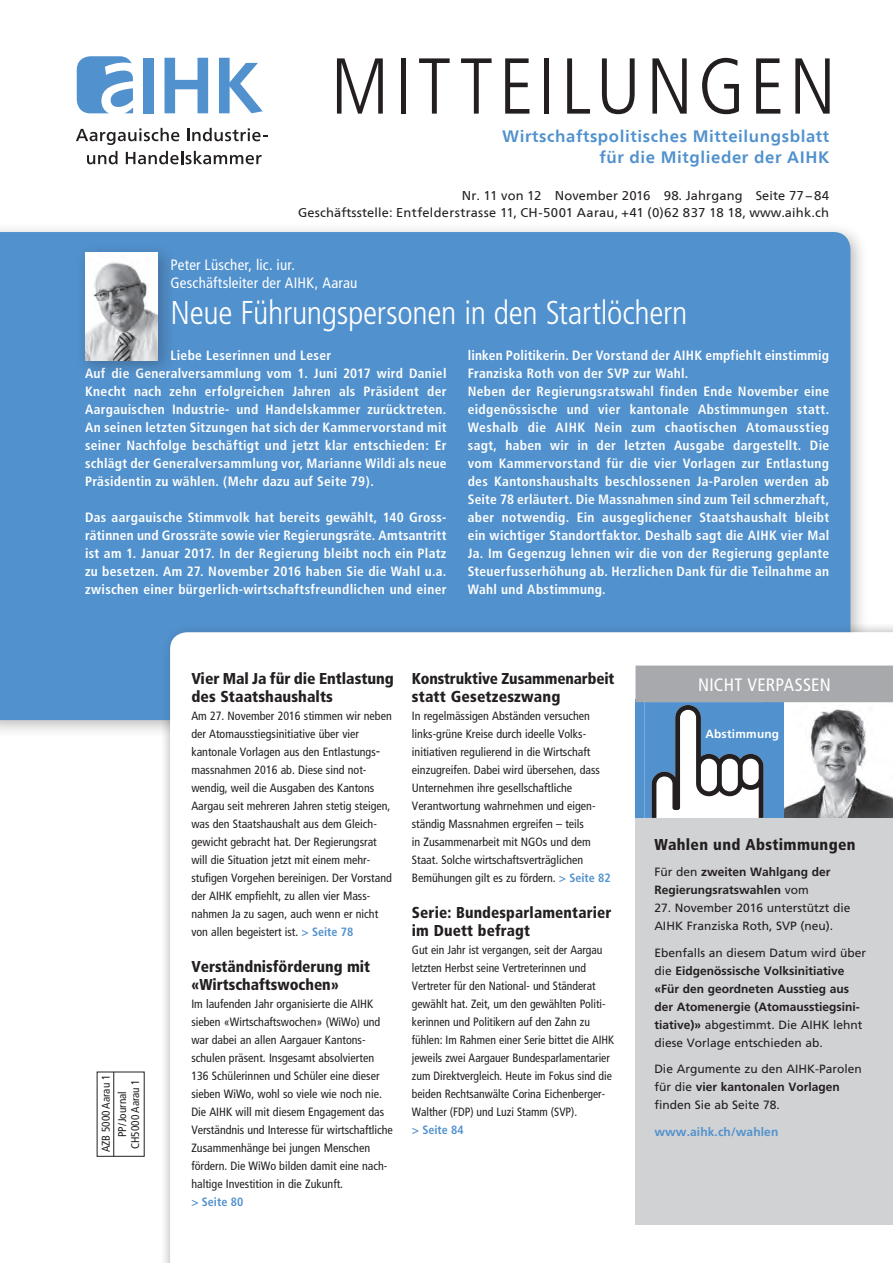
<style>
.page{position:relative;width:893px;height:1263px;background:#fff}
.page>*{position:absolute;margin:0;border:0;box-sizing:border-box;transform-origin:0 0}
.t1{font:300 condensed 79.05px "Frutiger LT";letter-spacing:.065em;color:#231f20}
.haupttitel{font:300 condensed 33px "Frutiger";letter-spacing:-.01em;color:#fff}
.haupttitel_grau{font:condensed 18px "Frutiger";letter-spacing:.015em;color:#fff}
.t2{font:700 16.5px/21px "Frutiger Neue LT Com";letter-spacing:.035em;color:#5191cd;text-align:right}
.zwischentitel_grau{font:900 condensed 15.75px/18px "Frutiger";letter-spacing:.01em;color:#231f20}
.teasertitel{font:900 condensed 15.75px "Frutiger";color:#231f20}
.autor{font:condensed 15px/18px "Frutiger";letter-spacing:.015em;color:#fff}
.editorial{font:700 condensed 13.5px/18px "Frutiger";letter-spacing:.02em;color:#fff;text-align:justify}
.t3{font:12.75px "Frutiger Neue LT Com";letter-spacing:.015em;color:#231f20}
.teaser{font:condensed 12px/18px "Frutiger";color:#231f20}
.zwischentitel_grau-2{font:condensed 12px/18px "Frutiger";color:#231f20}
.text_grau{font:700 12px/18px "Frutiger";color:#231f20}
.text_grau-2{font:12px/18px "Frutiger";color:#231f20}
.text_grau-3{font:700 12px "Frutiger";letter-spacing:.01em;color:#5191cd}
.zwischentitel_blau{font:700 11.85px "Frutiger";letter-spacing:.02em;color:#fff}
.t4{font:condensed 11.25px/16.4px "Frutiger";color:#231f20;text-align:center}
.s1{font-weight:700;color:#5191cd}
.s2{font-weight:400}
.s3{font-weight:700}
</style>
<div class="page">
<hr style="left:113px;top:1072px;width:1px;height:84px;background:#231f20">
<div style="left:0;top:222px;width:869px;height:516px;background:#231f20;opacity:.3"></div>
<div style="left:0;top:232px;width:850px;height:488px;background:#5191cd"></div>
<div style="left:160px;top:622px;width:733px;height:641px;background:#231f20;opacity:.3"></div>
<svg style="left:170px;top:632px;width:723px;height:631px"></svg>
<div style="left:636px;top:699px;width:257px;height:525px;background:#d1d2d4"></div>
<svg style="left:76px;top:128px;width:103px;height:17px"></svg>
<svg style="left:187px;top:128px;width:80px;height:13px"></svg>
<svg style="left:87px;top:151px;width:31px;height:13px"></svg>
<svg style="left:126px;top:151px;width:136px;height:13px"></svg>
<div style="left:143px;top:58px;width:11px;height:55px;background:#5191cd"></div>
<svg style="left:164px;top:58px;width:44px;height:55px"></svg>
<svg style="left:219px;top:58px;width:44px;height:55px"></svg>
<svg style="left:77px;top:56px;width:56px;height:57px"></svg>
<div style="left:636px;top:699px;width:159px;height:119px;background:#5191cd"></div>
<img style="left:784px;top:702px;width:109px;height:116px">
<div style="left:75px;top:242px;width:101px;height:137px;background:#231f20;opacity:.3"></div>
<img style="left:85px;top:254px;width:73px;height:106px">
<svg style="left:644px;top:702px;width:129px;height:116px"></svg>
<div style="left:636px;top:666px;width:257px;height:36px;background:#a8a9ad"></div>
<h1 class="t1" style="left:331px;top:41px;width:507px">MITTEILUNGEN</h1>
<p class="t2" style="left:502px;top:126px;width:329px">Wirtschaftspolitisches Mitteilungsblatt für die Mitglieder der AIHK</p>
<p class="t3" style="left:462px;top:187px;width:369px">Nr. 11 von 12 November 2016 98. Jahrgang Seite 77 – 84</p>
<p class="t3" style="left:298px;top:205px;width:533px">Geschäftsstelle: Entfelderstrasse 11, CH-5001 Aarau, +41 (0)62 837 18 18, www.aihk.ch</p>
<p class="autor" style="left:171px;top:256px;width:188px">Peter Lüscher, lic. iur.<br>Geschäftsleiter der AIHK, Aarau</p>
<p class="haupttitel" style="left:171px;top:294px;width:518px">Neue Führungspersonen in den Startlöchern</p>
<p class="editorial" style="left:171px;top:346px;width:162px">Liebe Leserinnen und Leser</p>
<p class="editorial" style="left:85px;top:364px;width:363px">Auf die Generalversammlung vom 1. Juni 2017 wird Daniel Knecht nach zehn erfolgreichen Jahren als Präsident der Aargauischen Industrie- und Handelskammer zurücktreten.<br>An seinen letzten Sitzungen hat sich der Kammervorstand mit seiner Nachfolge beschäftigt und jetzt klar entschieden: Er schlägt der Generalversammlung vor, Marianne Wildi als neue Präsidentin zu wählen. (Mehr dazu auf Seite 79).</p>
<p class="editorial" style="left:85px;top:508px;width:363px">Das aargauische Stimmvolk hat bereits gewählt, 140 Gross&shy;rätinnen und Grossräte sowie vier Regierungsräte. Amtsantritt ist am 1. Januar 2017. In der Regierung bleibt noch ein Platz zu besetzen. Am 27. November 2016 haben Sie die Wahl u.a. zwischen einer bürgerlich-wirtschaftsfreundlichen und einer</p>
<p class="editorial" style="left:468px;top:346px;width:363px">linken Politikerin. Der Vorstand der AIHK empfiehlt einstimmig<br>Franziska Roth von der SVP zur Wahl.</p>
<p class="editorial" style="left:468px;top:382px;width:363px">Neben der Regierungsratswahl finden Ende November eine eidgenössische und vier kantonale Abstimmungen statt.<br>Weshalb die AIHK Nein zum chaotischen Atomausstieg sagt, haben wir in der letzten Ausgabe dargestellt. Die vom Kammervorstand für die vier Vorlagen zur Entlastung des Kantonshaushalts beschlossenen Ja-Parolen werden ab Seite 78 erläutert. Die Massnahmen sind zum Teil schmerzhaft, aber notwendig. Ein ausgeglichener Staatshaushalt bleibt ein wichtiger Standortfaktor. Deshalb sagt die AIHK vier Mal Ja. Im Gegenzug lehnen wir die von der Regierung geplante Steuerfusserhöhung ab. Herzlichen Dank für die Teilnahme an Wahl und Abstimmung.</p>
<p class="t4" style="left:98px;top:1152px;width:79px;rotate:-90deg">AZB 5000 Aarau 1<br>PP/Journal</p>
<p class="t4" style="left:127px;top:1149px;width:71px;rotate:-90deg">CH5000 Aarau 1</p>
<p class="teasertitel" style="left:191px;top:669px;width:204px">Vier Mal Ja für die Entlastung</p>
<p class="teasertitel" style="left:191px;top:687px;width:143px">des Staatshaushalts</p>
<p class="teaser" style="left:191px;top:707px;width:202px">Am 27. November 2016 stimmen wir neben der Atomausstiegsinitiative über vier kantonale Vorlagen aus den Entlastungs&shy;massnahmen 2016 ab. Diese sind not&shy;wendig, weil die Ausgaben des Kantons Aargau seit mehreren Jahren stetig steigen, was den Staatshaushalt aus dem Gleich&shy;gewicht gebracht hat. Der Regierungsrat will die Situation jetzt mit einem mehr&shy;stufigen Vorgehen bereinigen. Der Vorstand der AIHK empfiehlt, zu allen vier Mass&shy;nahmen Ja zu sagen, auch wenn er nicht von allen begeistert ist. <span class="s1">&gt; Seite 78</span></p>
<p class="zwischentitel_grau" style="left:191px;top:957px;width:180px">Verständnisförderung mit «Wirtschaftswochen»</p>
<p class="zwischentitel_grau-2" style="left:191px;top:995px;width:203px">Im laufenden Jahr organisierte die AIHK sieben «Wirtschaftswochen» (WiWo) und war dabei an allen Aargauer Kantons&shy;schulen präsent. Insgesamt absolvierten 136 Schülerinnen und Schüler eine dieser sieben WiWo, wohl so viele wie noch nie.<br>Die AIHK will mit diesem Engagement das Verständnis und Interesse für wirtschaftliche Zusammenhänge bei jungen Menschen fördern. Die WiWo bilden damit eine nach&shy;haltige Investition in die Zukunft.<br><span class="s1">&gt; Seite 80</span></p>
<p class="teasertitel" style="left:412px;top:669px;width:204px">Konstruktive Zusammenarbeit</p>
<p class="teasertitel" style="left:412px;top:687px;width:150px">statt Gesetzeszwang</p>
<p class="teaser" style="left:412px;top:707px;width:200px">In regelmässigen Abständen versuchen links-grüne Kreise durch ideelle Volks&shy;initiativen regulierend in die Wirtschaft einzugreifen. Dabei wird übersehen, dass Unternehmen ihre gesellschaftliche Verantwortung wahrnehmen und eigen&shy;ständig Massnahmen ergreifen – teils<br>in Zusammenarbeit mit NGOs und dem Staat. Solche wirtschaftsverträglichen Bemühungen gilt es zu fördern. <span class="s1">&gt; Seite 82</span></p>
<p class="zwischentitel_grau" style="left:412px;top:903px;width:201px">Serie: Bundesparlamentarier im Duett befragt</p>
<p class="teaser" style="left:412px;top:941px;width:204px">Gut ein Jahr ist vergangen, seit der Aargau letzten Herbst seine Vertreterinnen und Vertreter für den National- und Ständerat gewählt hat. Zeit, um den gewählten Politi&shy;kerinnen und Politikern auf den Zahn zu fühlen: Im Rahmen einer Serie bittet die AIHK jeweils zwei Aargauer Bundesparlamentarier zum Direktvergleich. Heute im Fokus sind die beiden Rechtsanwälte Corina Eichenberger-Walther (FDP) und Luzi Stamm (SVP).<br><span class="s1">&gt; Seite 84</span></p>
<p class="haupttitel_grau" style="left:698px;top:674px;width:134px">NICHT VERPASSEN</p>
<p class="zwischentitel_blau" style="left:705px;top:727px;width:75px">Abstimmung</p>
<p class="zwischentitel_grau" style="left:654px;top:835px;width:203px">Wahlen und Abstimmungen</p>
<p class="text_grau" style="left:654px;top:863px;width:178px"><span class="s2">Für den</span> zweiten Wahlgang der<br>Regierungsratswahlen <span class="s2">vom</span></p>
<p class="text_grau-2" style="left:654px;top:899px;width:198px">27. November 2016 unterstützt die<br>AIHK Franziska Roth, SVP (neu).</p>
<p class="text_grau" style="left:654px;top:943px;width:213px"><span class="s2">Ebenfalls an diesem Datum wird über die</span> Eidgenössische Volksinitiative «Für den geordneten Ausstieg aus der Atomenergie (Atomausstiegsini&shy;tiative)» <span class="s2">abgestimmt. Die AIHK lehnt diese Vorlage entschieden ab.</span></p>
<p class="text_grau-2" style="left:654px;top:1060px;width:209px">Die Argumente zu den AIHK-Parolen für die <span class="s3">vier kantonalen Vorlagen </span>finden Sie ab Seite 78.</p>
<p class="text_grau-3" style="left:654px;top:1124px;width:126px">www.aihk.ch/wahlen</p>
</div>
